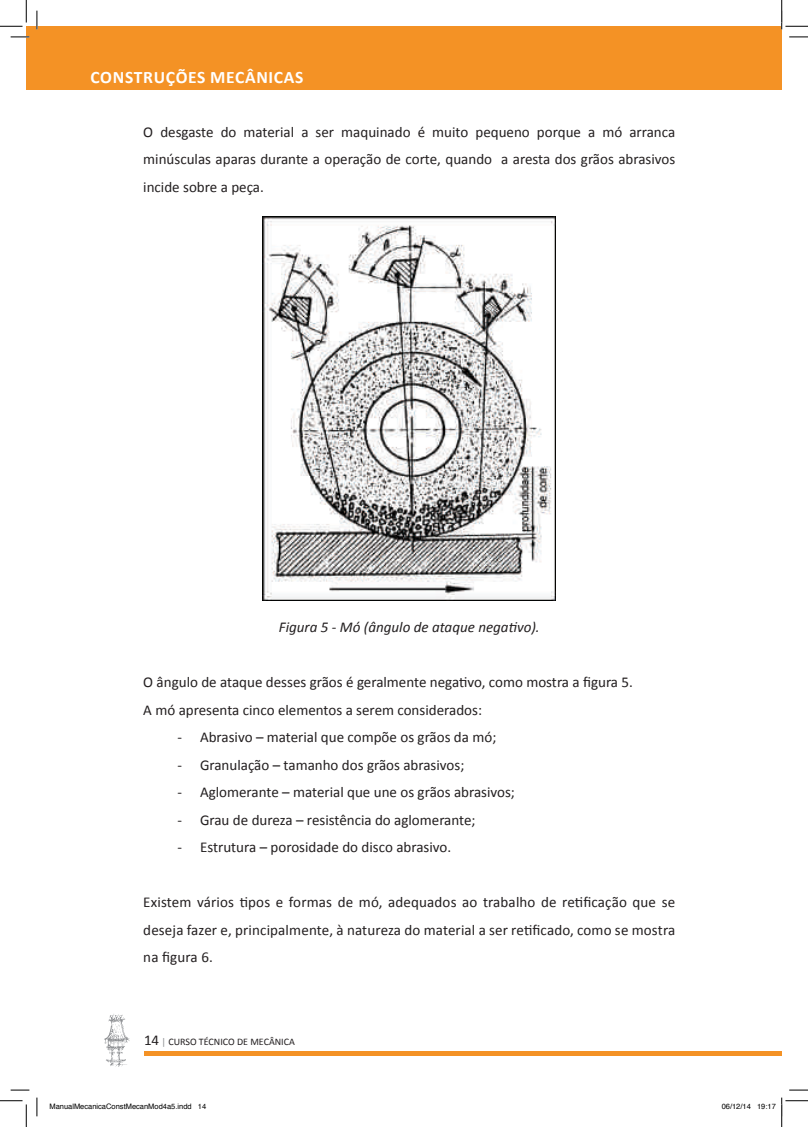
<style>
.page{position:relative;width:808px;height:1127px;background:#fff}
.page>*{position:absolute;margin:0;border:0;box-sizing:border-box;transform-origin:0 0}
.t1{font:700 17.5px "Calibri";letter-spacing:.04em;color:#fff}
.Tx_Normal{font:15px/27.5px "Calibri";color:#231f20;text-align:justify}
.Tx_Normal-2{font:italic 15px "Calibri";color:#231f20}
.t2{font:10px "Calibri";color:#231f20}
.t3{font:7.5px "Helvetica";color:#000}
.s1{font-size:15px}
.s2{color:#8f9194}
</style>
<div class="page">
<div style="left:144px;top:1050px;width:637px;height:5px;background:#f49225"></div>
<div style="left:26px;top:26px;width:755px;height:64px;background:#f49225"></div>
<svg style="left:104px;top:1014px;width:26px;height:52px"></svg>
<img style="left:263px;top:216px;width:292px;height:384px">
<svg style="left:11px;top:36px;width:18px;height:2px"></svg>
<svg style="left:789px;top:36px;width:18px;height:2px"></svg>
<svg style="left:11px;top:1089px;width:18px;height:1px"></svg>
<svg style="left:789px;top:1089px;width:18px;height:1px"></svg>
<svg style="left:36px;top:11px;width:2px;height:18px"></svg>
<svg style="left:36px;top:1097px;width:2px;height:18px"></svg>
<svg style="left:0;top:0;width:27px;height:27px"></svg>
<svg style="left:0;top:1100px;width:27px;height:26px"></svg>
<svg style="left:780px;top:0;width:27px;height:29px"></svg>
<svg style="left:781px;top:1097px;width:26px;height:29px"></svg>
<p class="t1" style="left:90px;top:66px;width:214px">CONSTRUÇÕES MECÂNICAS</p>
<p class="Tx_Normal" style="left:143px;top:118px;width:533px">O desgaste do material a ser maquinado é muito pequeno porque a mó arranca minúsculas aparas durante a operação de corte, quando a aresta dos grãos abrasivos incide sobre a peça.</p>
<p class="Tx_Normal-2" style="left:279px;top:617px;width:262px">Figura 5 - Mó (ângulo de ataque negativo).</p>
<p class="Tx_Normal" style="left:143px;top:668px;width:491px">O ângulo de ataque desses grãos é geralmente negativo, como mostra a figura 5.</p>
<p class="Tx_Normal" style="left:143px;top:696px;width:340px">A mó apresenta cinco elementos a serem considerados:</p>
<p class="Tx_Normal" style="left:177px;top:723px;width:320px">- Abrasivo – material que compõe os grãos da mó;</p>
<p class="Tx_Normal" style="left:177px;top:751px;width:288px">- Granulação – tamanho dos grãos abrasivos;</p>
<p class="Tx_Normal" style="left:177px;top:778px;width:339px">- Aglomerante – material que une os grãos abrasivos;</p>
<p class="Tx_Normal" style="left:177px;top:806px;width:299px">- Grau de dureza – resistência do aglomerante;</p>
<p class="Tx_Normal" style="left:177px;top:833px;width:275px">- Estrutura – porosidade do disco abrasivo.</p>
<p class="Tx_Normal" style="left:143px;top:888px;width:533px">Existem vários tipos e formas de mó, adequados ao trabalho de retificação que se deseja fazer e, principalmente, à natureza do material a ser retificado, como se mostra na figura 6.</p>
<p class="t2" style="left:144px;top:1035px;width:152px"><span class="s1">14</span> <span class="s2">|</span> CURSO TÉCNICO DE MECÂNICA</p>
<p class="t3" style="left:49px;top:1100px;width:158px">ManualMecanicaConstMecanMod4a5.indd 14</p>
<p class="t3" style="left:721px;top:1100px;width:56px">06/12/14 19:17</p>
</div>
